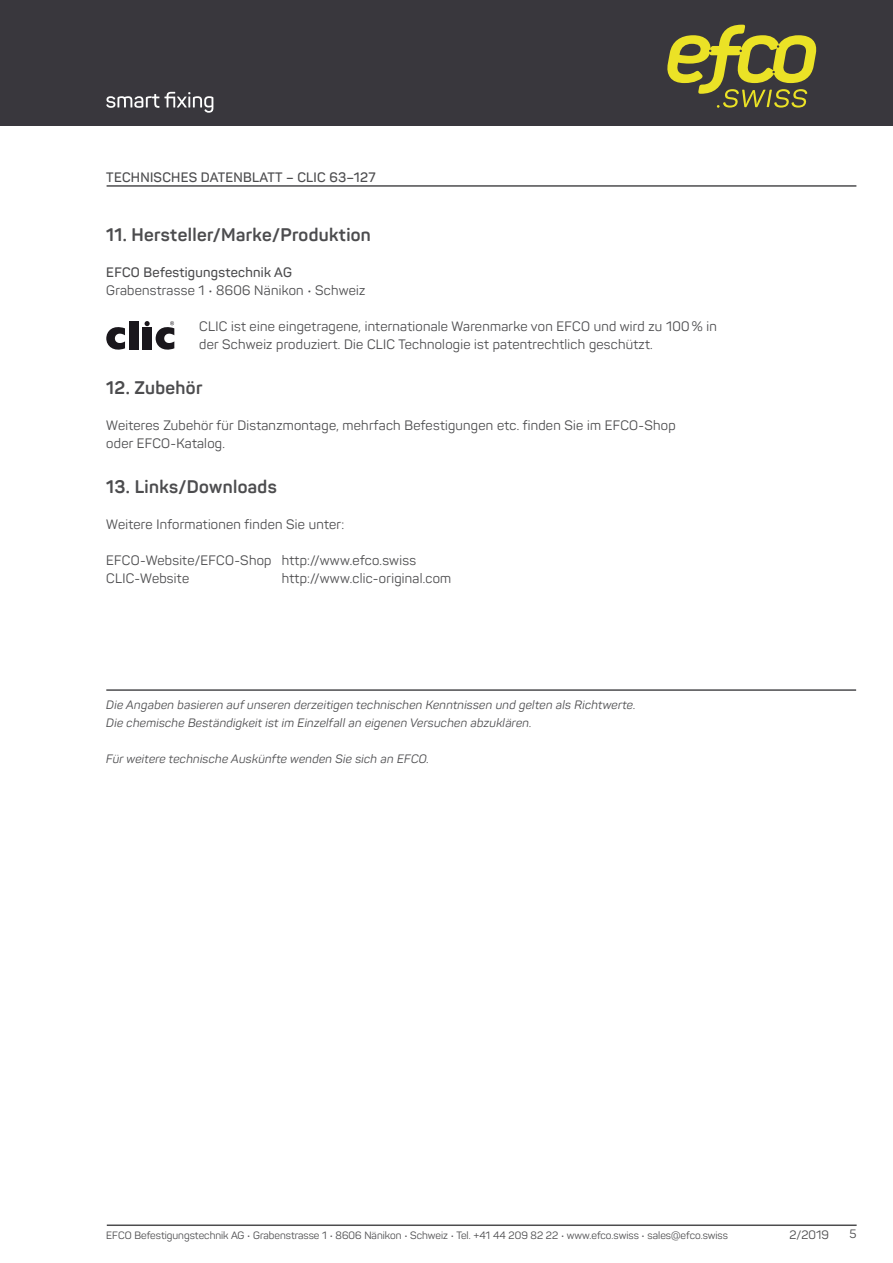
<style>
.page{position:relative;width:893px;height:1263px;background:#fff}
.page>*{position:absolute;margin:0;border:0;box-sizing:border-box;transform-origin:0 0}
.t1{font:700 18px "Panton";letter-spacing:.02em;color:#4c4c4e}
.t2{font:13.5px/18px "Panton";letter-spacing:.02em;color:#4c4c4e}
.t3{font:600 13.5px "Panton";letter-spacing:.02em;color:#4c4c4e}
.t4{font:italic 12px/18px "Panton";letter-spacing:.02em;color:#4c4c4e}
.t5{font:12px "Panton";color:#4c4c4e}
.t6{font:10.5px "Panton";color:#4c4c4e}
</style>
<div class="page">
<div style="left:0;top:0;width:893px;height:126px;background:#39373d"></div>
<svg style="left:667px;top:25px;width:150px;height:83px"></svg>
<svg style="left:106px;top:92px;width:107px;height:21px"></svg>
<hr style="left:107px;top:1224px;width:750px;height:2px;background:#4c4c4e">
<hr style="left:107px;top:185px;width:749px;height:2px;background:#4c4c4e">
<svg style="left:106px;top:327px;width:19px;height:23px"></svg>
<div style="left:129px;top:321px;width:9px;height:29px;background:#1a171c"></div>
<div style="left:142px;top:327px;width:10px;height:23px;background:#1a171c"></div>
<svg style="left:145px;top:321px;width:5px;height:5px"></svg>
<svg style="left:156px;top:321px;width:18px;height:29px"></svg>
<hr style="left:106px;top:689px;width:750px;height:2px;background:#4c4c4e">
<p class="t3" style="left:106px;top:169px;width:271px">TECHNISCHES DATENBLATT – CLIC 63–127</p>
<h1 class="t1" style="left:106px;top:223px;width:266px">11. Hersteller/Marke/Produktion</h1>
<p class="t3" style="left:106px;top:264px;width:187px">EFCO Befestigungstechnik AG</p>
<p class="t2" style="left:106px;top:281px;width:261px">Grabenstrasse 1 • 8606 Nänikon • Schweiz</p>
<p class="t2" style="left:199px;top:317px;width:519px">CLIC ist eine eingetragene, internationale Warenmarke von EFCO und wird zu 100 % in der Schweiz produziert. Die CLIC Technologie ist patentrechtlich geschützt.</p>
<h1 class="t1" style="left:106px;top:376px;width:98px">12. Zubehör</h1>
<p class="t2" style="left:106px;top:416px;width:571px">Weiteres Zubehör für Distanzmontage, mehrfach Befestigungen etc. finden Sie im EFCO-Shop oder EFCO-Katalog.</p>
<h1 class="t1" style="left:106px;top:475px;width:172px">13. Links/Downloads</h1>
<p class="t2" style="left:106px;top:515px;width:240px">Weitere Informationen finden Sie unter:</p>
<p class="t2" style="left:106px;top:551px;width:311px">EFCO-Website/EFCO-Shop http://www.efco.swiss<br>CLIC-Website</p>
<p class="t2" style="left:282px;top:569px;width:171px">http://www.clic-original.com</p>
<p class="t4" style="left:106px;top:695px;width:531px">Die Angaben basieren auf unseren derzeitigen technischen Kenntnissen und gelten als Richtwerte.<br>Die chemische Beständigkeit ist im Einzelfall an eigenen Versuchen abzuklären.</p>
<p class="t4" style="left:106px;top:749px;width:324px">Für weitere technische Auskünfte wenden Sie sich an EFCO.</p>
<p class="t6" style="left:106px;top:1229px;width:623px">EFCO Befestigungstechnik AG • Grabenstrasse 1 • 8606 Nänikon • Schweiz • Tel. +41 44 209 82 22 • www.efco.swiss • sales@efco.swiss</p>
<p class="t5" style="left:789px;top:1227px;width:41px">2/2019</p>
<p class="t5" style="left:849px;top:1227px;width:9px">5</p>
</div>
